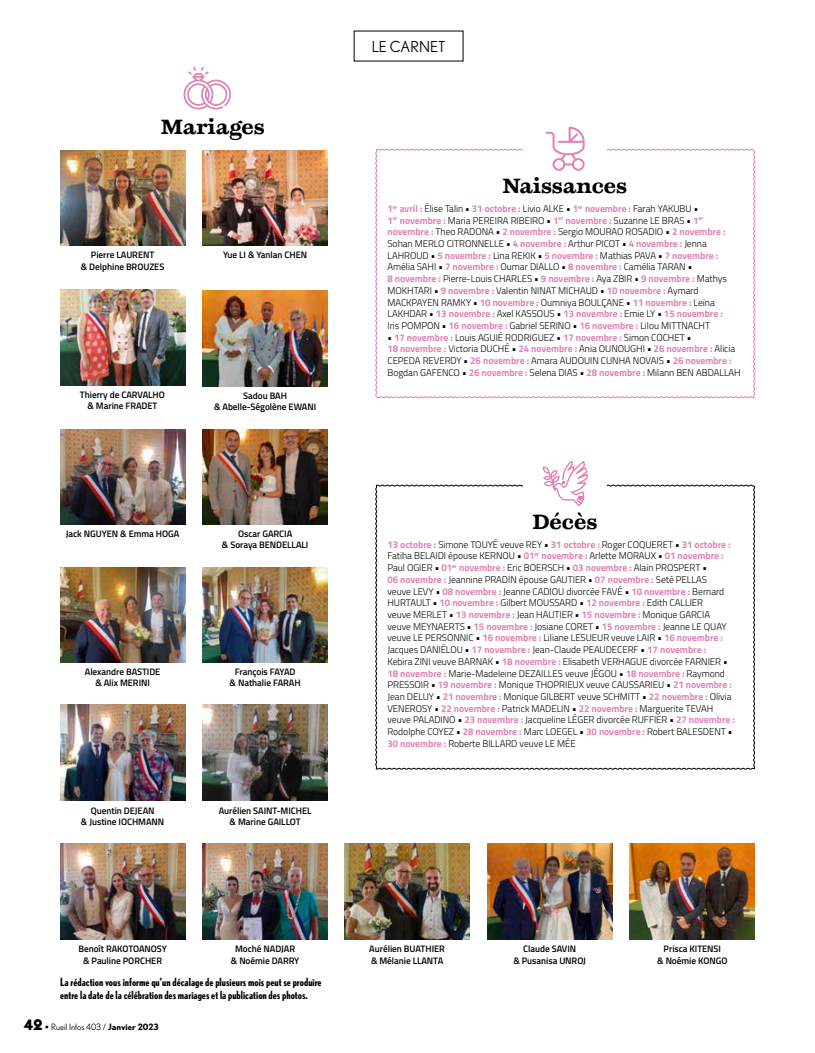
<style>
.page{position:relative;width:815px;height:1053px;background:#fff}
.page>*{position:absolute;margin:0;border:0;box-sizing:border-box;transform-origin:0 0}
.Texte_courant{font:700 20px "Temeraire";color:#000}
.t1{font:15.12px "Nobel";color:#000}
.t2{font:700 condensed 11.25px "Nobel";color:#000}
.Texte_courant-2{font:300 9.75px/11.8px "Cairo";letter-spacing:-.005em;color:#000}
.Texte_courant-3{font:600 9.38px/11.2px "Cairo";letter-spacing:-.005em;color:#000;text-align:center}
.t3{font:8.75px "Nobel";color:#000}
.s1{font-weight:700;color:#df84b5}
.s2{font-family:"Acier BAT Text Solid";font-size:17.5px}
.s3{font-family:"Acier BAT Text Solid";font-size:10px}
.s4{font-weight:700}
</style>
<div class="page">
<img style="left:60px;top:150px;width:125px;height:96px">
<img style="left:203px;top:150px;width:125px;height:96px">
<img style="left:60px;top:290px;width:125px;height:95px">
<img style="left:60px;top:429px;width:125px;height:96px">
<img style="left:203px;top:429px;width:125px;height:96px">
<img style="left:60px;top:567px;width:125px;height:95px">
<img style="left:203px;top:567px;width:125px;height:95px">
<img style="left:60px;top:705px;width:125px;height:95px">
<img style="left:203px;top:705px;width:125px;height:95px">
<img style="left:60px;top:843px;width:125px;height:96px">
<img style="left:345px;top:843px;width:125px;height:96px">
<img style="left:203px;top:843px;width:125px;height:96px">
<img style="left:487px;top:843px;width:125px;height:96px">
<img style="left:630px;top:843px;width:125px;height:96px">
<svg style="left:375px;top:484px;width:380px;height:285px"></svg>
<div style="left:524px;top:464px;width:83px;height:43px;background:#fff"></div>
<svg style="left:543px;top:461px;width:45px;height:45px"></svg>
<svg style="left:183px;top:67px;width:48px;height:42px"></svg>
<svg style="left:375px;top:149px;width:380px;height:249px"></svg>
<div style="left:524px;top:129px;width:83px;height:42px;background:#fff"></div>
<svg style="left:546px;top:127px;width:39px;height:44px"></svg>
<img style="left:203px;top:290px;width:125px;height:96px">
<p class="Texte_courant" style="left:161px;top:113px;width:105px">Mariages</p>
<p class="Texte_courant-3" style="left:81px;top:249px;width:85px">Pierre LAURENT<br>&amp; Delphine BROUZES</p>
<p class="Texte_courant-3" style="left:223px;top:249px;width:86px">Yue LI &amp; Yanlan CHEN</p>
<p class="Texte_courant-3" style="left:80px;top:389px;width:86px">Thierry de CARVALHO &amp; Marine FRADET</p>
<p class="Texte_courant-3" style="left:214px;top:390px;width:104px">Sadou BAH<br>&amp; Abelle-Ségolène EWANI</p>
<p class="Texte_courant-3" style="left:66px;top:528px;width:115px">Jack NGUYEN &amp; Emma HOGA</p>
<p class="Texte_courant-3" style="left:222px;top:528px;width:88px">Oscar GARCIA<br>&amp; Soraya BENDELLALI</p>
<p class="Texte_courant-3" style="left:85px;top:665px;width:77px">Alexandre BASTIDE &amp; Alix MERINI</p>
<p class="Texte_courant-3" style="left:230px;top:665px;width:73px">François FAYAD<br>&amp; Nathalie FARAH</p>
<p class="Texte_courant-3" style="left:81px;top:804px;width:85px">Quentin DEJEAN<br>&amp; Justine IOCHMANN</p>
<p class="Texte_courant-3" style="left:219px;top:804px;width:94px">Aurélien SAINT-MICHEL &amp; Marine GAILLOT</p>
<p class="t1" style="left:372px;top:38px;width:75px">LE CARNET</p>
<p class="Texte_courant" style="left:503px;top:172px;width:126px">Naissances</p>
<p class="Texte_courant-2" style="left:387px;top:203px;width:341px"><span class="s1">1</span><sup>er</sup> <span class="s1">avril :</span> Élise Talin • <span class="s1">31 octobre :</span> Livio ALKE • <span class="s1">1</span><sup>er</sup> <span class="s1">novembre :</span> Farah YAKUBU •<br><span class="s1">1</span><sup>er</sup> <span class="s1">novembre :</span> Maria PEREIRA RIBEIRO • <span class="s1">1</span><sup>er</sup> <span class="s1">novembre :</span> Suzanne LE BRAS • <span class="s1">1</span><sup>er </sup><span class="s1">novembre :</span> Theo RADONA • <span class="s1">2 novembre :</span> Sergio MOURAO ROSADIO • <span class="s1">2 novembre :<br></span>Sohan MERLO CITRONNELLE • <span class="s1">4 novembre :</span> Arthur PICOT • <span class="s1">4 novembre :</span> Jenna LAHROUD • <span class="s1">5 novembre :</span> Lina REKIK • <span class="s1">5 novembre :</span> Mathias PAVA • <span class="s1">7 novembre :<br></span>Amélia SAHI • <span class="s1">7 novembre :</span> Oumar DIALLO • <span class="s1">8 novembre :</span> Camélia TARAN •<br><span class="s1">8 novembre :</span> Pierre-Louis CHARLES • <span class="s1">9 novembre :</span> Aya ZBIR • <span class="s1">9 novembre :</span> Mathys MOKHTARI • <span class="s1">9 novembre :</span> Valentin NINAT MICHAUD • <span class="s1">10 novembre :</span> Aymard MACKPAYEN RAMKY • <span class="s1">10 novembre :</span> Oumniya BOULÇANE • <span class="s1">11 novembre :</span> Leïna LAKHDAR • <span class="s1">13 novembre :</span> Axel KASSOUS • <span class="s1">13 novembre :</span> Emie LY • <span class="s1">15 novembre :<br></span>Iris POMPON • <span class="s1">16 novembre :</span> Gabriel SERINO • <span class="s1">16 novembre :</span> Lilou MITTNACHT</p>
<p class="Texte_courant-2" style="left:387px;top:331px;width:355px">• <span class="s1">17 novembre :</span> Louis AGUIÉ RODRIGUEZ • <span class="s1">17 novembre :</span> Simon COCHET •<br><span class="s1">18 novembre :</span> Victoria DUCHÉ • <span class="s1">24 novembre :</span> Ania OUNOUGHI • <span class="s1">26 novembre :</span> Alicia CEPEDA REVERDY • <span class="s1">26 novembre :</span> Amara AUDOUIN CUNHA NOVAIS • <span class="s1">26 novembre :<br></span>Bogdan GAFENCO • <span class="s1">26 novembre :</span> Selena DIAS • <span class="s1">28 novembre :</span> Milann BEN ABDALLAH</p>
<p class="Texte_courant" style="left:533px;top:508px;width:66px">Décès</p>
<p class="Texte_courant-2" style="left:387px;top:538px;width:349px"><span class="s1">13 octobre :</span> Simone TOUYÉ veuve REY • <span class="s1">31 octobre :</span> Roger COQUERET • <span class="s1">31 octobre :<br></span>Fatiha BELAIDI épouse KERNOU • <span class="s1">01</span><sup>er</sup> <span class="s1">novembre :</span> Arlette MORAUX • <span class="s1">01 novembre :<br></span>Paul OGIER • <span class="s1">01</span><sup>er</sup> <span class="s1">novembre :</span> Eric BOERSCH • <span class="s1">03 novembre :</span> Alain PROSPERT •<br><span class="s1">06 novembre :</span> Jeannine PRADIN épouse GAUTIER • <span class="s1">07 novembre :</span> Seté PELLAS<br>veuve LEVY • <span class="s1">08 novembre :</span> Jeanne CADIOU divorcée FAVÉ • <span class="s1">10 novembre :</span> Bernard HURTAULT • <span class="s1">10 novembre :</span> Gilbert MOUSSARD • <span class="s1">12 novembre :</span> Edith CALLIER<br>veuve MERLET • <span class="s1">13 novembre :</span> Jean HAUTIER • <span class="s1">15 novembre :</span> Monique GARCIA veuve MEYNAERTS • <span class="s1">15 novembre :</span> Josiane CORET • <span class="s1">15 novembre :</span> Jeanne LE QUAY veuve LE PERSONNIC • <span class="s1">16 novembre :</span> Liliane LESUEUR veuve LAIR • <span class="s1">16 novembre :<br></span>Jacques DANIÉLOU • <span class="s1">17 novembre :</span> Jean-Claude PEAUDECERF • <span class="s1">17 novembre :<br></span>Kebira ZINI veuve BARNAK • <span class="s1">18 novembre :</span> Elisabeth VERHAGUE divorcée FARNIER • <span class="s1">18 novembre :</span> Marie-Madeleine DEZAILLES veuve JÉGOU • <span class="s1">18 novembre :</span> Raymond PRESSOIR • <span class="s1">19 novembre :</span> Monique THOPRIEUX veuve CAUSSARIEU • <span class="s1">21 novembre :<br></span>Jean DELUY • <span class="s1">21 novembre :</span> Monique GILBERT veuve SCHMITT • <span class="s1">22 novembre :</span> Olivia VENEROSY • <span class="s1">22 novembre :</span> Patrick MADELIN • <span class="s1">22 novembre :</span> Marguerite TEVAH veuve PALADINO • <span class="s1">23 novembre :</span> Jacqueline LÉGER divorcée RUFFIER • <span class="s1">27 novembre :<br></span>Rodolphe COYEZ • <span class="s1">28 novembre :</span> Marc LOEGEL • <span class="s1">30 novembre :</span> Robert BALESDENT • <span class="s1">30 novembre :</span> Roberte BILLARD veuve LE MÉE</p>
<p class="Texte_courant-3" style="left:231px;top:943px;width:70px">Moché NADJAR &amp; Noémie DARRY</p>
<p class="Texte_courant-3" style="left:513px;top:943px;width:74px">Claude SAVIN<br>&amp; Pusanisa UNROJ</p>
<p class="Texte_courant-3" style="left:657px;top:943px;width:72px">Prisca KITENSI<br>&amp; Noémie KONGO</p>
<p class="t2" style="left:60px;top:975px;width:263px">La rédaction vous informe qu’un décalage de plusieurs mois peut se produire</p>
<p class="t2" style="left:60px;top:987px;width:249px">entre la date de la célébration des mariages et la publication des photos.</p>
<p class="Texte_courant-3" style="left:78px;top:943px;width:90px">Benoît RAKOTOANOSY &amp; Pauline PORCHER</p>
<p class="Texte_courant-3" style="left:369px;top:943px;width:77px;text-align:left">Aurélien BUATHIER &amp; Mélanie LLANTA</p>
<p class="t3" style="left:24px;top:1022px;width:136px"><span class="s2">42</span> <span class="s3">•</span> Rueil Infos 403 / <span class="s4">Janvier 2023</span></p>
</div>
